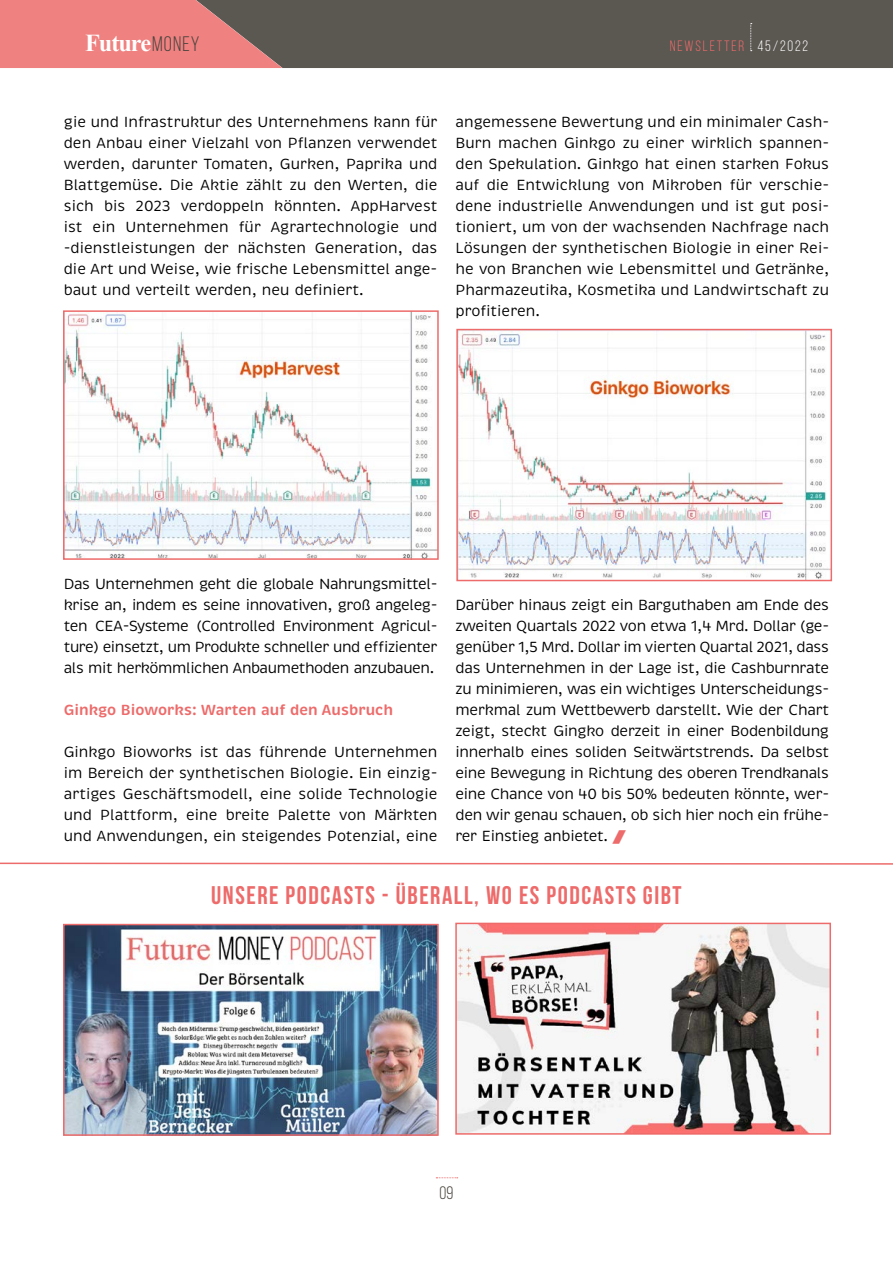
<style>
.page{position:relative;width:893px;height:1263px;background:#fff}
.page>*{position:absolute;margin:0;border:0;box-sizing:border-box;transform-origin:0 0}
.t1{font:700 25.5px "Bebas Neue";letter-spacing:.06em;color:#ed6b6a}
.t2{font:700 24.3px "Times New Roman";letter-spacing:-.04em;color:#fff}
.t3{font:18px "Bebas Neue";color:#49443e}
.t4{font:15px/21px "Brevia";letter-spacing:-.01em;color:#000;text-align:justify}
.t5{font:600 15px "Brevia";color:#ed6b6a}
.t6{font:15px "Bebas Neue";letter-spacing:.12em;color:#ed6b6a}
.s1{font-family:"Bebas Neue";font-weight:400;font-size:21px;color:#49443e}
.s2{color:#fff}
</style>
<div class="page">
<svg style="left:436px;top:1177px;width:22px;height:1px"></svg>
<div style="left:282px;top:0;width:611px;height:68px;background:#5b5751"></div>
<svg style="left:0;top:0;width:282px;height:68px;background:#d87a79"></svg>
<svg style="left:750px;top:23px;width:2px;height:28px"></svg>
<img style="left:66px;top:313px;width:370px;height:244px">
<div style="left:63px;top:310px;width:376px;height:250px;border:2px solid #ed6b6a"></div>
<img style="left:459px;top:332px;width:370px;height:246px">
<div style="left:456px;top:329px;width:376px;height:252px;border:2px solid #ed6b6a"></div>
<img style="left:458px;top:926px;width:370px;height:206px">
<div style="left:455px;top:923px;width:376px;height:212px;border:2px solid #ed6b6a"></div>
<img style="left:66px;top:927px;width:370px;height:206px">
<div style="left:63px;top:924px;width:376px;height:212px;border:2px solid #ed6b6a"></div>
<svg style="left:0;top:862px;width:893px;height:3px"></svg>
<h2 class="t2" style="left:85px;top:26px;width:116px">Future<span class="s1">MONEY</span></h2>
<p class="t6" style="left:670px;top:37px;width:140px">NEWSLETTER <span class="s2">45/2022</span></p>
<p class="t4" style="left:64px;top:112px;width:375px">gie und Infrastruktur des Unternehmens kann für den Anbau einer Vielzahl von Pflanzen verwendet werden, darunter Tomaten, Gurken, Paprika und Blattgemüse. Die Aktie zählt zu den Werten, die sich bis 2023 verdoppeln könnten. AppHarvest ist ein Unternehmen für Agrartechnologie und -dienstleistungen der nächsten Generation, das die Art und Weise, wie frische Lebensmittel ange&shy;baut und verteilt werden, neu definiert.</p>
<p class="t4" style="left:455px;top:112px;width:375px">angemessene Bewertung und ein minimaler Cash-Burn machen Ginkgo zu einer wirklich spannen&shy;den Spekulation. Ginkgo hat einen starken Fokus auf die Entwicklung von Mikroben für verschie&shy;dene industrielle Anwendungen und ist gut posi&shy;tioniert, um von der wachsenden Nachfrage nach Lösungen der synthetischen Biologie in einer Rei&shy;he von Branchen wie Lebensmittel und Getränke, Pharmazeutika, Kosmetika und Landwirtschaft zu profitieren.</p>
<p class="t4" style="left:64px;top:574px;width:375px">Das Unternehmen geht die globale Nahrungsmittel&shy;krise an, indem es seine innovativen, groß angeleg&shy;ten CEA-Systeme (Controlled Environment Agricul&shy;ture) einsetzt, um Produkte schneller und effizienter als mit herkömmlichen Anbaumethoden anzubauen.</p>
<p class="t5" style="left:64px;top:701px;width:331px">Ginkgo Bioworks: Warten auf den Ausbruch</p>
<p class="t4" style="left:64px;top:742px;width:375px">Ginkgo Bioworks ist das führende Unternehmen im Bereich der synthetischen Biologie. Ein einzig&shy;artiges Geschäftsmodell, eine solide Technologie und Plattform, eine breite Palette von Märkten und Anwendungen, ein steigendes Potenzial, eine</p>
<p class="t4" style="left:455px;top:595px;width:375px">Darüber hinaus zeigt ein Barguthaben am Ende des zweiten Quartals 2022 von etwa 1,4 Mrd. Dollar (ge&shy;genüber 1,5 Mrd. Dollar im vierten Quartal 2021, dass das Unternehmen in der Lage ist, die Cashburnrate zu minimieren, was ein wichtiges Unterscheidungs&shy;merkmal zum Wettbewerb darstellt. Wie der Chart zeigt, steckt Gingko derzeit in einer Bodenbildung innerhalb eines soliden Seitwärtstrends. Da selbst eine Bewegung in Richtung des oberen Trendkanals eine Chance von 40 bis 50% bedeuten könnte, wer&shy;den wir genau schauen, ob sich hier noch ein frühe&shy;rer Einstieg anbietet.</p>
<h1 class="t1" style="left:211px;top:882px;width:472px">UNSERE PODCASTS - ÜBERALL, WO ES PODCASTS GIBT</h1>
<p class="t3" style="left:440px;top:1183px;width:15px">09</p>
</div>
